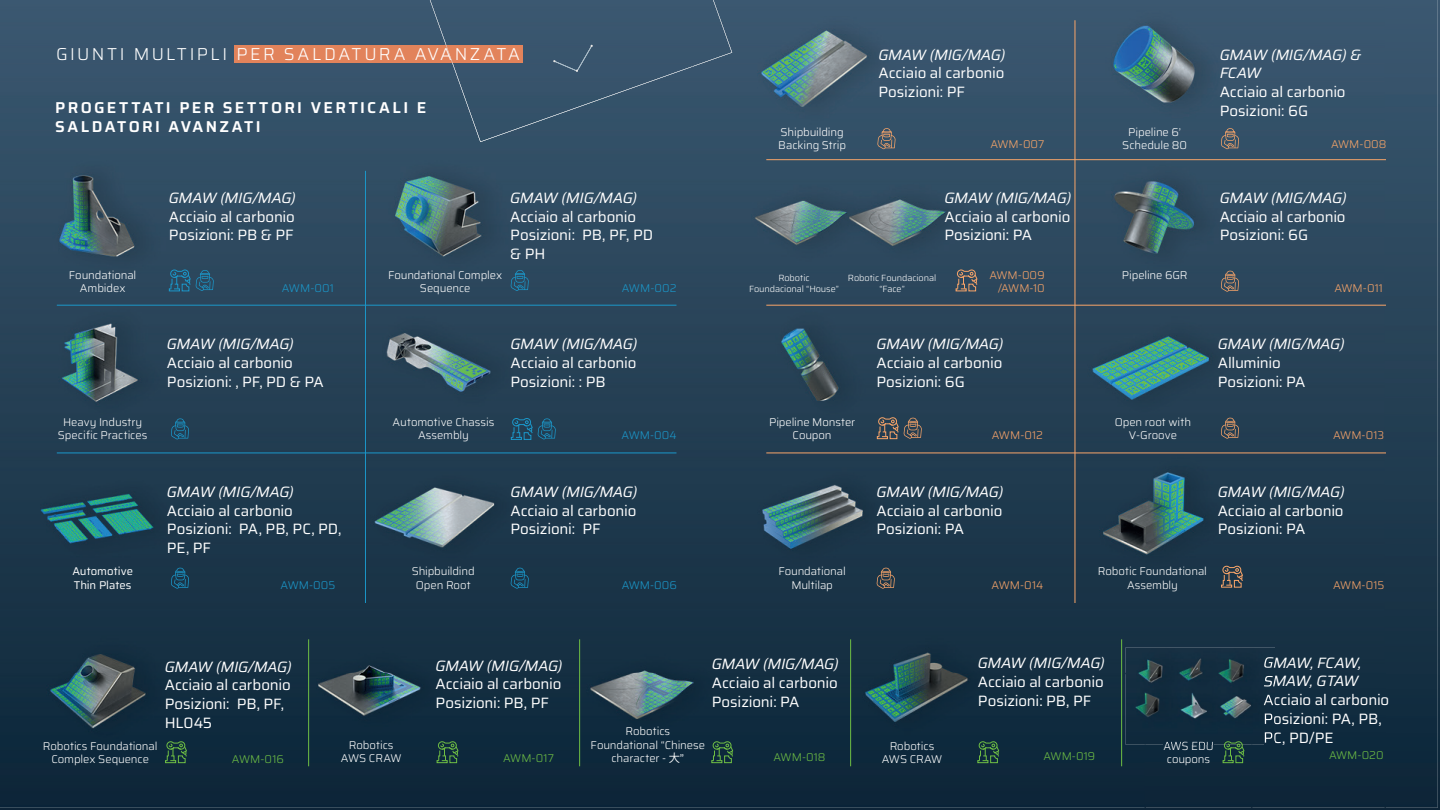
<style>
.page{position:relative;width:1440px;height:810px;background:#fff}
.page>*{position:absolute;margin:0;border:0;box-sizing:border-box;transform-origin:0 0}
.t1{font:100 17.25px "Saira";letter-spacing:.145em;color:#fff}
.t2{font:600 15.75px/18.8px "Saira";letter-spacing:.15em;color:#fff}
.t3{font:100 15px/18.8px "Saira";letter-spacing:-.01em;color:#fff}
.t4{font:italic 100 15px/18.8px "Saira";letter-spacing:-.02em;color:#fff}
.t5{font:italic 100 15px/18.8px "Saira";letter-spacing:-.04em;color:#fff}
.t6{font:100 11.25px/13.5px "Saira";letter-spacing:-.01em;color:#fff;text-align:center}
.t7{font:100 11.25px/13.5px "Saira";color:#f9a569;text-align:right}
.t8{font:100 11.25px "Saira";color:#1b97c9}
.t9{font:100 11.25px "Saira";color:#6ebe44}
.t10{font:100 9px/11.2px "Saira";letter-spacing:-.01em;color:#fff;text-align:center}
.s1{font-family:"Koz Go Pr 6 N";font-weight:400}
</style>
<div class="page">
<img style="left:0;top:0;width:1384px;height:673px">
<img style="left:1384px;top:0;width:54px;height:808px">
<img style="left:0;top:673px;width:1144px;height:135px">
<div style="left:1252px;top:673px;width:134px;height:135px;background:#0e283b"></div>
<div style="left:1144px;top:745px;width:108px;height:63px;background:#0e2739"></div>
<img style="left:1275px;top:657px;width:86px;height:12px">
<img style="left:1275px;top:676px;width:84px;height:12px">
<img style="left:1275px;top:694px;width:113px;height:11px">
<img style="left:1275px;top:713px;width:107px;height:13px">
<img style="left:1275px;top:731px;width:58px;height:13px">
<img style="left:1164px;top:745px;width:50px;height:5px">
<div style="left:234px;top:46px;width:289px;height:17px;background:#e2835b"></div>
<hr style="left:365px;top:171px;width:1px;height:432px;background:#1b97c9">
<hr style="left:57px;top:305px;width:619px;height:1px;background:#1b97c9">
<hr style="left:57px;top:453px;width:619px;height:1px;background:#1b97c9">
<hr style="left:1075px;top:20px;width:1px;height:583px;background:#f9a569">
<hr style="left:766px;top:305px;width:620px;height:1px;background:#f9a569">
<hr style="left:766px;top:159px;width:620px;height:1px;background:#f9a569">
<hr style="left:766px;top:453px;width:620px;height:1px;background:#f9a569">
<hr style="left:308px;top:639px;width:1px;height:127px;background:#6ebe44">
<hr style="left:579px;top:639px;width:1px;height:127px;background:#6ebe44">
<hr style="left:850px;top:639px;width:1px;height:127px;background:#6ebe44">
<hr style="left:1121px;top:639px;width:1px;height:127px;background:#6ebe44">
<div style="left:430px;top:0;width:302px;height:142px;background:#38546c"></div>
<img style="left:1126px;top:647px;width:149px;height:98px">
<svg style="left:1264px;top:657px;width:11px;height:12px"></svg>
<svg style="left:1264px;top:676px;width:11px;height:12px"></svg>
<svg style="left:1264px;top:694px;width:11px;height:11px"></svg>
<svg style="left:1265px;top:713px;width:10px;height:31px"></svg>
<img style="left:1164px;top:742px;width:50px;height:3px">
<svg style="left:171px;top:418px;width:18px;height:21px"></svg>
<svg style="left:171px;top:568px;width:18px;height:21px"></svg>
<svg style="left:511px;top:568px;width:18px;height:21px"></svg>
<svg style="left:877px;top:568px;width:18px;height:21px"></svg>
<svg style="left:511px;top:270px;width:18px;height:21px"></svg>
<svg style="left:169px;top:269px;width:45px;height:23px"></svg>
<svg style="left:511px;top:418px;width:45px;height:22px"></svg>
<svg style="left:165px;top:741px;width:22px;height:22px"></svg>
<svg style="left:436px;top:741px;width:23px;height:22px"></svg>
<svg style="left:977px;top:741px;width:23px;height:22px"></svg>
<svg style="left:1222px;top:741px;width:23px;height:22px"></svg>
<svg style="left:711px;top:741px;width:23px;height:22px"></svg>
<svg style="left:877px;top:128px;width:19px;height:21px"></svg>
<svg style="left:1221px;top:128px;width:18px;height:21px"></svg>
<svg style="left:1221px;top:271px;width:18px;height:21px"></svg>
<svg style="left:1221px;top:418px;width:18px;height:21px"></svg>
<svg style="left:877px;top:417px;width:45px;height:22px"></svg>
<svg style="left:1221px;top:565px;width:22px;height:23px"></svg>
<svg style="left:955px;top:269px;width:23px;height:23px"></svg>
<p class="t1" style="left:56px;top:40px;width:465px">GIUNTI MULTIPLI PER SALDATURA AVANZATA</p>
<p class="t2" style="left:55px;top:98px;width:373px">PROGETTATI PER SETTORI VERTICALI E<br>SALDATORI AVANZATI</p>
<p class="t6" style="left:778px;top:125px;width:69px;text-align:left">Shipbuilding<br>Backing Strip</p>
<p class="t4" style="left:878px;top:45px;width:129px">GMAW (MIG/MAG)</p>
<p class="t3" style="left:878px;top:63px;width:127px">Acciaio al carbonio<br>Posizioni: PF</p>
<p class="t7" style="left:990px;top:137px;width:56px">AWM-007</p>
<p class="t6" style="left:1122px;top:125px;width:66px">Pipeline 6’<br>Schedule 80</p>
<p class="t4" style="left:1220px;top:45px;width:143px">GMAW (MIG/MAG) &amp;<br>FCAW</p>
<p class="t3" style="left:1220px;top:82px;width:127px">Acciaio al carbonio<br>Posizioni: 6G</p>
<p class="t7" style="left:1331px;top:137px;width:57px">AWM-008</p>
<p class="t4" style="left:169px;top:188px;width:129px">GMAW (MIG/MAG)</p>
<p class="t3" style="left:169px;top:207px;width:127px">Acciaio al carbonio<br>Posizioni: PB &amp; PF</p>
<p class="t4" style="left:510px;top:188px;width:129px">GMAW (MIG/MAG)</p>
<p class="t3" style="left:510px;top:207px;width:144px">Acciaio al carbonio<br>Posizioni: PB, PF, PD &amp; PH</p>
<p class="t4" style="left:944px;top:188px;width:129px">GMAW (MIG/MAG)</p>
<p class="t3" style="left:944px;top:207px;width:127px">Acciaio al carbonio<br>Posizioni: PA</p>
<p class="t4" style="left:1220px;top:188px;width:129px">GMAW (MIG/MAG)</p>
<p class="t3" style="left:1220px;top:207px;width:127px">Acciaio al carbonio<br>Posizioni: 6G</p>
<p class="t6" style="left:69px;top:268px;width:69px">Foundational<br>Ambidex</p>
<p class="t8" style="left:282px;top:279px;width:54px">AWM-001</p>
<p class="t6" style="left:388px;top:268px;width:116px">Foundational Complex<br>Sequence</p>
<p class="t8" style="left:622px;top:279px;width:56px">AWM-002</p>
<p class="t10" style="left:749px;top:272px;width:91px">Robotic<br>Foundacional “House”</p>
<p class="t10" style="left:848px;top:272px;width:90px">Robotic Foundacional “Face”</p>
<p class="t7" style="left:989px;top:268px;width:57px">AWM-009 /AWM-10</p>
<p class="t6" style="left:1122px;top:268px;width:67px">Pipeline 6GR</p>
<p class="t7" style="left:1334px;top:281px;width:50px">AWM-011</p>
<p class="t4" style="left:167px;top:334px;width:129px">GMAW (MIG/MAG)</p>
<p class="t3" style="left:167px;top:353px;width:158px">Acciaio al carbonio<br>Posizioni: , PF, PD &amp; PA</p>
<p class="t4" style="left:510px;top:334px;width:129px">GMAW (MIG/MAG)</p>
<p class="t3" style="left:510px;top:353px;width:127px">Acciaio al carbonio<br>Posizioni: : PB</p>
<p class="t4" style="left:876px;top:334px;width:129px">GMAW (MIG/MAG)</p>
<p class="t3" style="left:876px;top:353px;width:127px">Acciaio al carbonio<br>Posizioni: 6G</p>
<p class="t4" style="left:1218px;top:334px;width:129px">GMAW (MIG/MAG)</p>
<p class="t3" style="left:1218px;top:353px;width:89px">Alluminio<br>Posizioni: PA</p>
<p class="t6" style="left:58px;top:415px;width:91px">Heavy Industry<br>Specific Practices</p>
<p class="t6" style="left:393px;top:415px;width:103px">Automotive Chassis<br>Assembly</p>
<p class="t8" style="left:622px;top:426px;width:57px">AWM-004</p>
<p class="t6" style="left:769px;top:415px;width:88px">Pipeline Monster<br>Coupon</p>
<p class="t7" style="left:992px;top:428px;width:53px">AWM-012</p>
<p class="t6" style="left:1115px;top:415px;width:78px">Open root with<br>V-Groove</p>
<p class="t7" style="left:1333px;top:428px;width:53px">AWM-013</p>
<p class="t4" style="left:167px;top:482px;width:129px">GMAW (MIG/MAG)</p>
<p class="t3" style="left:167px;top:500px;width:176px">Acciaio al carbonio<br>Posizioni: PA, PB, PC, PD,<br>PE, PF</p>
<p class="t4" style="left:510px;top:482px;width:129px">GMAW (MIG/MAG)</p>
<p class="t3" style="left:510px;top:500px;width:127px">Acciaio al carbonio<br>Posizioni: PF</p>
<p class="t4" style="left:876px;top:482px;width:129px">GMAW (MIG/MAG)</p>
<p class="t3" style="left:876px;top:500px;width:127px">Acciaio al carbonio<br>Posizioni: PA</p>
<p class="t4" style="left:1218px;top:482px;width:129px">GMAW (MIG/MAG)</p>
<p class="t3" style="left:1218px;top:500px;width:127px">Acciaio al carbonio<br>Posizioni: PA</p>
<p class="t6" style="left:72px;top:564px;width:62px;text-align:left">Automotive<br>Thin Plates</p>
<p class="t8" style="left:281px;top:576px;width:56px">AWM-005</p>
<p class="t6" style="left:412px;top:564px;width:65px">Shipbuildind<br>Open Root</p>
<p class="t8" style="left:622px;top:576px;width:57px">AWM-006</p>
<p class="t6" style="left:778px;top:564px;width:69px">Foundational<br>Multilap</p>
<p class="t7" style="left:992px;top:578px;width:53px">AWM-014</p>
<p class="t6" style="left:1098px;top:564px;width:111px">Robotic Foundational<br>Assembly</p>
<p class="t7" style="left:1333px;top:578px;width:53px">AWM-015</p>
<p class="t6" style="left:43px;top:739px;width:116px">Robotics Foundational<br>Complex Sequence</p>
<p class="t4" style="left:165px;top:656px;width:129px">GMAW (MIG/MAG)</p>
<p class="t3" style="left:165px;top:675px;width:127px">Acciaio al carbonio<br>Posizioni: PB, PF,<br>HL045</p>
<p class="t9" style="left:232px;top:750px;width:53px">AWM-016</p>
<p class="t6" style="left:341px;top:738px;width:62px">Robotics<br>AWS CRAW</p>
<p class="t4" style="left:436px;top:655px;width:129px">GMAW (MIG/MAG)</p>
<p class="t3" style="left:436px;top:674px;width:127px">Acciaio al carbonio<br>Posizioni: PB, PF</p>
<p class="t9" style="left:503px;top:749px;width:52px">AWM-017</p>
<p class="t4" style="left:712px;top:654px;width:129px">GMAW (MIG/MAG)</p>
<p class="t3" style="left:712px;top:673px;width:127px">Acciaio al carbonio<br>Posizioni: PA</p>
<p class="t6" style="left:591px;top:724px;width:116px">Robotics<br>Foundational “Chinese character - <span class="s1">大</span>”</p>
<p class="t9" style="left:774px;top:748px;width:54px">AWM-018</p>
<p class="t5" style="left:1263px;top:652px;width:100px">GMAW, FCAW,<br>SMAW, GTAW</p>
<p class="t3" style="left:1263px;top:690px;width:127px">Acciaio al carbonio<br>Posizioni: PA, PB,<br>PC, PD/PE</p>
<p class="t4" style="left:978px;top:653px;width:129px">GMAW (MIG/MAG)</p>
<p class="t3" style="left:978px;top:672px;width:127px">Acciaio al carbonio<br>Posizioni: PB, PF</p>
<p class="t6" style="left:882px;top:739px;width:62px">Robotics<br>AWS CRAW</p>
<p class="t9" style="left:1329px;top:746px;width:56px">AWM-020</p>
<p class="t6" style="left:1163px;top:739px;width:52px">AWS EDU coupons</p>
<p class="t9" style="left:1043px;top:747px;width:53px">AWM-019</p>
</div>
